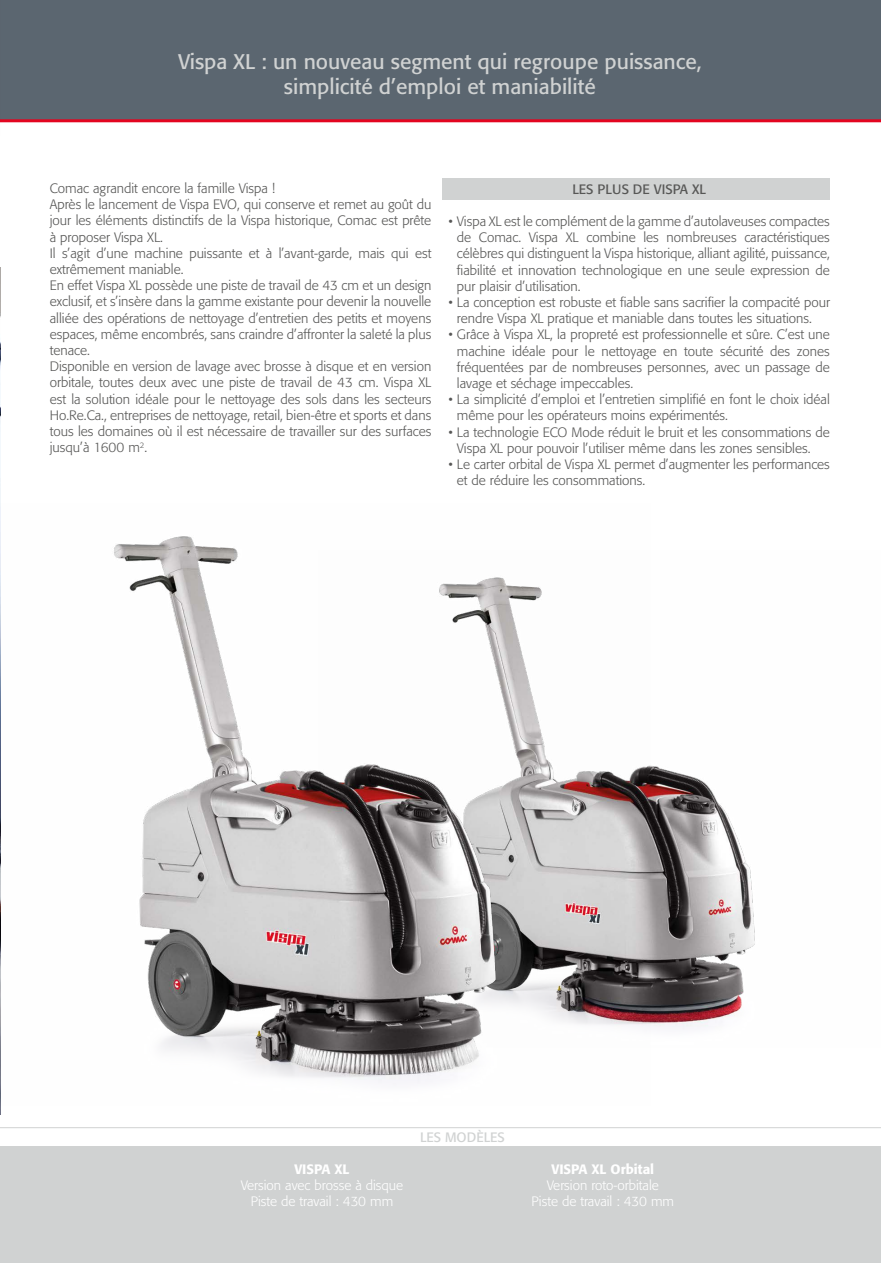
<style>
.page{position:relative;width:881px;height:1263px;background:#fff}
.page>*{position:absolute;margin:0;border:0;box-sizing:border-box;transform-origin:0 0}
.t1{font:21px/25.2px "Formata";color:#d0d2d2;text-align:center}
.t2{font:300 13.5px/16.2px "Formata";color:#575756}
.t3{font:300 13.5px/16.2px "Formata";color:#fff;text-align:center}
.t4{font:500 13.5px "Formata";color:#fff}
.t5{font:13.5px "Formata";color:#575756}
.t6{font:13.5px "Formata";color:#d0d2d2}
</style>
<div class="page">
<img style="left:650px;top:765px;width:105px;height:265px">
<hr style="left:0;top:0;width:1px;height:255px;background:#d0d2d2">
<img style="left:0;top:268px;width:1px;height:846px">
<img style="left:0;top:503px;width:650px;height:602px">
<hr style="left:0;top:1127px;width:880px;height:1px;background:#d0d2d2">
<div style="left:0;top:1146px;width:880px;height:117px;background:#d0d2d2"></div>
<div style="left:0;top:0;width:880px;height:121px;background:#5b6670"></div>
<hr style="left:0;top:119px;width:880px;height:3px;background:#e30520">
<div style="left:442px;top:179px;width:387px;height:21px;background:#d0d2d2"></div>
<svg style="left:0;top:119px;width:1px;height:17px"></svg>
<h1 class="t1" style="left:178px;top:49px;width:525px">Vispa XL : un nouveau segment qui regroupe puissance, simplicité d’emploi et maniabilité</h1>
<p class="t2" style="left:50px;top:180px;width:383px">Comac agrandit encore la famille Vispa !<br>Après le lancement de Vispa EVO, qui conserve et remet au goût du jour les éléments distinctifs de la Vispa historique, Comac est prête à proposer Vispa XL.<br>Il s’agit d’une machine puissante et à l’avant-garde, mais qui est extrêmement maniable.<br>En effet Vispa XL possède une piste de travail de 43 cm et un design exclusif, et s’insère dans la gamme existante pour devenir la nouvelle alliée des opérations de nettoyage d’entretien des petits et moyens espaces, même encombrés, sans craindre d’affronter la saleté la plus tenace.<br>Disponible en version de lavage avec brosse à disque et en version orbitale, toutes deux avec une piste de travail de 43 cm. Vispa XL est la solution idéale pour le nettoyage des sols dans les secteurs Ho.Re.Ca., entreprises de nettoyage, retail, bien-être et sports et dans tous les domaines où il est nécessaire de travailler sur des surfaces jusqu’à 1600 m<sup>2</sup>.</p>
<p class="t5" style="left:572px;top:181px;width:135px">LES PLUS DE VISPA XL</p>
<p class="t2" style="left:456px;top:213px;width:374px;text-align:justify;text-indent:-9px">• Vispa XL est le complément de la gamme d’autolaveuses compactes de Comac. Vispa XL combine les nombreuses caractéristiques célèbres qui distinguent la Vispa historique, alliant agilité, puissance, fiabilité et innovation technologique en une seule expression de pur plaisir d’utilisation.</p>
<p class="t2" style="left:456px;top:294px;width:374px;text-indent:-9px">• La conception est robuste et fiable sans sacrifier la compacité pour rendre Vispa XL pratique et maniable dans toutes les situations.</p>
<p class="t2" style="left:456px;top:327px;width:374px;text-align:justify;text-indent:-9px">• Grâce à Vispa XL, la propreté est professionnelle et sûre. C’est une machine idéale pour le nettoyage en toute sécurité des zones fréquentées par de nombreuses personnes, avec un passage de lavage et séchage impeccables.</p>
<p class="t2" style="left:456px;top:391px;width:374px;text-indent:-9px">• La simplicité d’emploi et l’entretien simplifié en font le choix idéal même pour les opérateurs moins expérimentés.</p>
<p class="t2" style="left:456px;top:424px;width:374px;text-indent:-9px">• La technologie ECO Mode réduit le bruit et les consommations de<br>Vispa XL pour pouvoir l’utiliser même dans les zones sensibles.</p>
<p class="t2" style="left:456px;top:456px;width:374px;text-indent:-9px">• Le carter orbital de Vispa XL permet d’augmenter les performances et de réduire les consommations.</p>
<p class="t4" style="left:294px;top:1161px;width:57px">VISPA XL</p>
<p class="t3" style="left:240px;top:1177px;width:164px">Version avec brosse à disque<br>Piste de travail : 430 mm</p>
<p class="t6" style="left:420px;top:1129px;width:86px">LES MODÈLES</p>
<p class="t4" style="left:551px;top:1161px;width:104px">VISPA XL Orbital</p>
<p class="t3" style="left:531px;top:1177px;width:144px">Version roto-orbitale<br>Piste de travail : 430 mm</p>
</div>
